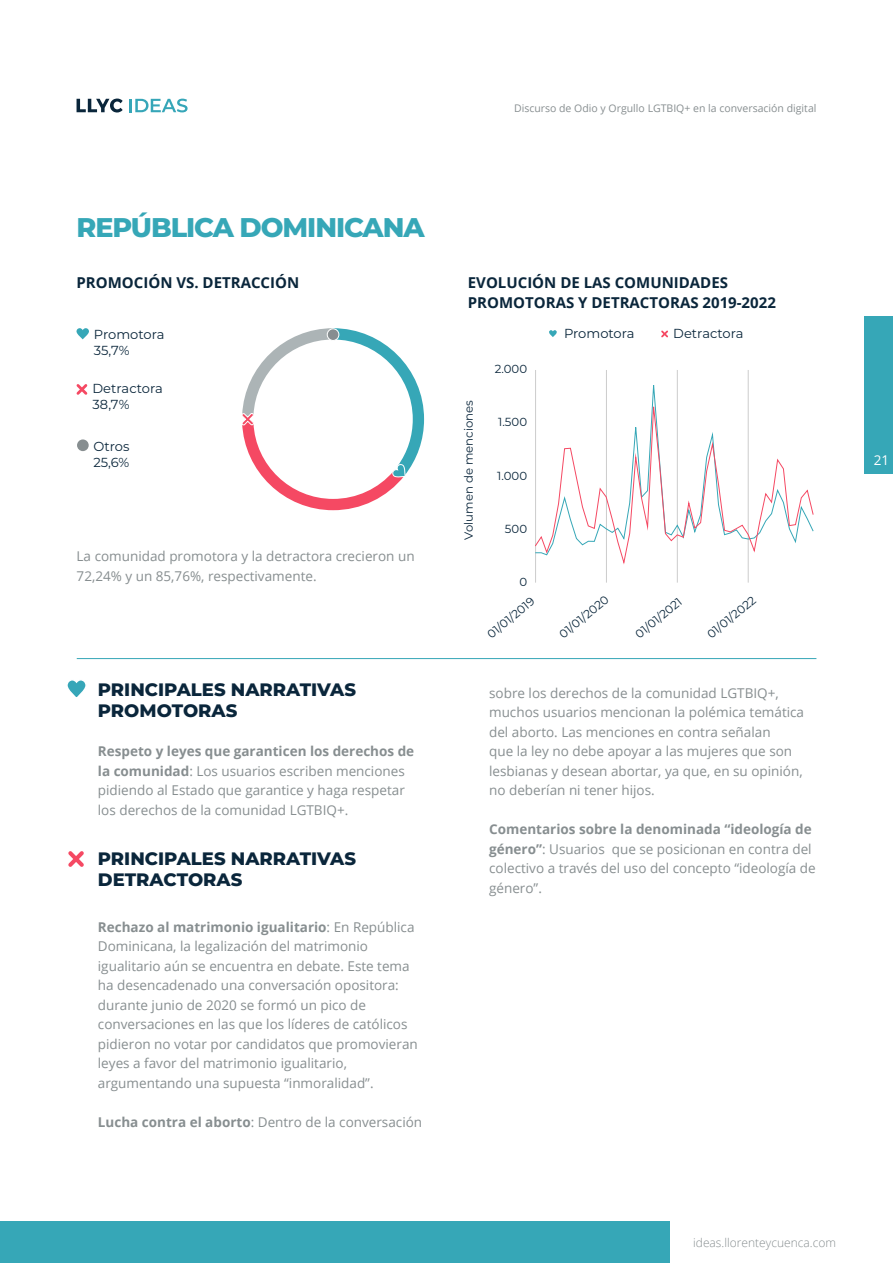
<style>
.page{position:relative;width:893px;height:1263px;background:#fff}
.page>*{position:absolute;margin:0;border:0;box-sizing:border-box;transform-origin:0 0}
.t1{font:800 27px "Montserrat";letter-spacing:-.04em;color:#36a7b7}
.t2{font:800 18px/21px "Montserrat";color:#0a263b}
.t3{font:700 15px/19.5px "Open Sans";color:#0a263b}
.t4{font:13.5px/19.5px "Open Sans";color:#878e90}
.t5{font:13.5px "Open Sans";color:#fff}
.t6{font:13.05px/15.8px "Montserrat";color:#0a263b}
.t7{font:300 12px "Open Sans";color:#878e90}
.t8{font:11.7px "Montserrat";color:#0a263b}
.t9{font:10.5px "Open Sans";color:#878e90}
.s1{font-weight:700}
</style>
<div class="page">
<svg style="left:129px;top:99px;width:59px;height:13px"></svg>
<svg style="left:77px;top:99px;width:46px;height:13px"></svg>
<div style="left:0;top:1221px;width:669px;height:42px;background:#36a7b7"></div>
<div style="left:864px;top:316px;width:29px;height:158px;background:#36a7b7"></div>
<hr style="left:535px;top:370px;width:1px;height:213px;background:#ccc">
<hr style="left:606px;top:370px;width:1px;height:213px;background:#ccc">
<hr style="left:677px;top:370px;width:1px;height:213px;background:#ccc">
<hr style="left:748px;top:370px;width:1px;height:213px;background:#ccc">
<svg style="left:552px;top:398px;width:234px;height:167px"></svg>
<svg style="left:556px;top:518px;width:5px;height:5px"></svg>
<svg style="left:628px;top:501px;width:4px;height:4px"></svg>
<svg style="left:634px;top:425px;width:4px;height:4px"></svg>
<svg style="left:705px;top:455px;width:4px;height:4px"></svg>
<svg style="left:535px;top:533px;width:20px;height:24px"></svg>
<svg style="left:556px;top:496px;width:11px;height:10px"></svg>
<svg style="left:562px;top:446px;width:10px;height:5px"></svg>
<svg style="left:574px;top:476px;width:4px;height:4px"></svg>
<svg style="left:580px;top:505px;width:5px;height:4px"></svg>
<svg style="left:598px;top:487px;width:10px;height:12px"></svg>
<svg style="left:622px;top:560px;width:4px;height:4px"></svg>
<svg style="left:568px;top:517px;width:64px;height:30px"></svg>
<svg style="left:634px;top:455px;width:4px;height:4px"></svg>
<svg style="left:639px;top:489px;width:11px;height:11px"></svg>
<svg style="left:645px;top:525px;width:5px;height:4px"></svg>
<svg style="left:651px;top:405px;width:5px;height:4px"></svg>
<svg style="left:657px;top:457px;width:4px;height:8px"></svg>
<svg style="left:663px;top:501px;width:40px;height:42px"></svg>
<svg style="left:705px;top:469px;width:4px;height:4px"></svg>
<svg style="left:710px;top:433px;width:5px;height:13px"></svg>
<svg style="left:775px;top:458px;width:10px;height:13px"></svg>
<svg style="left:716px;top:482px;width:97px;height:71px"></svg>
<svg style="left:661px;top:330px;width:7px;height:8px"></svg>
<svg style="left:549px;top:330px;width:8px;height:7px"></svg>
<svg style="left:242px;top:328px;width:182px;height:182px"></svg>
<svg style="left:76px;top:328px;width:13px;height:11px"></svg>
<svg style="left:76px;top:384px;width:12px;height:11px"></svg>
<div style="left:77px;top:439px;width:12px;height:12px;background:#878e90;border-radius:50%"></div>
<svg style="left:67px;top:680px;width:19px;height:17px"></svg>
<svg style="left:68px;top:851px;width:16px;height:16px"></svg>
<hr style="left:77px;top:658px;width:739px;height:1px;background:#36a7b7">
<h1 class="t1" style="left:77px;top:207px;width:350px">REPÚBLICA DOMINICANA</h1>
<p class="t3" style="left:77px;top:272px;width:224px">PROMOCIÓN VS. DETRACCIÓN</p>
<p class="t6" style="left:94px;top:326px;width:72px">Promotora<br>35,7%</p>
<p class="t6" style="left:93px;top:380px;width:72px">Detractora<br>38,7%</p>
<p class="t6" style="left:93px;top:438px;width:37px">Otros<br>25,6%</p>
<p class="t4" style="left:77px;top:546px;width:340px">La comunidad promotora y la detractora crecieron un<br>72,24% y un 85,76%, respectivamente.</p>
<h2 class="t2" style="left:98px;top:678px;width:260px">PRINCIPALES NARRATIVAS<br>PROMOTORAS</h2>
<p class="t4" style="left:98px;top:741px;width:318px"><span class="s1">Respeto y leyes que garanticen los derechos de la comunidad</span>: Los usuarios escriben menciones pidiendo al Estado que garantice y haga respetar los derechos de la comunidad LGTBIQ+.</p>
<h2 class="t2" style="left:98px;top:847px;width:260px">PRINCIPALES NARRATIVAS<br>DETRACTORAS</h2>
<p class="t4" style="left:98px;top:917px;width:321px"><span class="s1">Rechazo al matrimonio igualitario</span>: En República Dominicana, la legalización del matrimonio igualitario aún se encuentra en debate. Este tema ha desencadenado una conversación opositora: durante junio de 2020 se formó un pico de conversaciones en las que los líderes de católicos pidieron no votar por candidatos que promovieran leyes a favor del matrimonio igualitario, argumentando una supuesta “inmoralidad”.</p>
<p class="t4" style="left:98px;top:1111px;width:326px"><span class="s1">Lucha contra el aborto</span>: Dentro de la conversación</p>
<p class="t9" style="left:514px;top:101px;width:304px">Discurso de Odio y Orgullo LGTBIQ+ en la conversación digital</p>
<p class="t3" style="left:468px;top:272px;width:310px">EVOLUCIÓN DE LAS COMUNIDADES<br>PROMOTORAS Y DETRACTORAS 2019-2022</p>
<p class="t8" style="left:461px;top:540px;width:141px;rotate:-90deg">Volumen de menciones</p>
<p class="t8" style="left:495px;top:361px;width:34px">2.000</p>
<p class="t8" style="left:498px;top:414px;width:30px">1.500</p>
<p class="t8" style="left:497px;top:467px;width:31px">1.000</p>
<p class="t8" style="left:505px;top:520px;width:24px">500</p>
<p class="t6" style="left:564px;top:325px;width:72px">Promotora</p>
<p class="t6" style="left:673px;top:325px;width:72px">Detractora</p>
<p class="t8" style="left:519px;top:574px;width:9px">0</p>
<p class="t8" style="left:484px;top:630px;width:59px;rotate:-40deg">01/01/2019</p>
<p class="t8" style="left:556px;top:630px;width:62px;rotate:-40deg">01/01/2020</p>
<p class="t8" style="left:632px;top:630px;width:58px;rotate:-40deg">01/01/2021</p>
<p class="t8" style="left:704px;top:630px;width:61px;rotate:-40deg">01/01/2022</p>
<p class="t4" style="left:489px;top:682px;width:316px">sobre los derechos de la comunidad LGTBIQ+, muchos usuarios mencionan la polémica temática del aborto. Las menciones en contra señalan<br>que la ley no debe apoyar a las mujeres que son lesbianas y desean abortar, ya que, en su opinión, no deberían ni tener hijos.</p>
<p class="t4" style="left:489px;top:819px;width:328px"><span class="s1">Comentarios sobre la denominada “ideología de género”</span>: Usuarios que se posicionan en contra del colectivo a través del uso del concepto “ideología de género”.</p>
<p class="t5" style="left:874px;top:451px;width:17px">21</p>
<p class="t7" style="left:693px;top:1234px;width:144px">ideas.llorenteycuenca.com</p>
</div>
